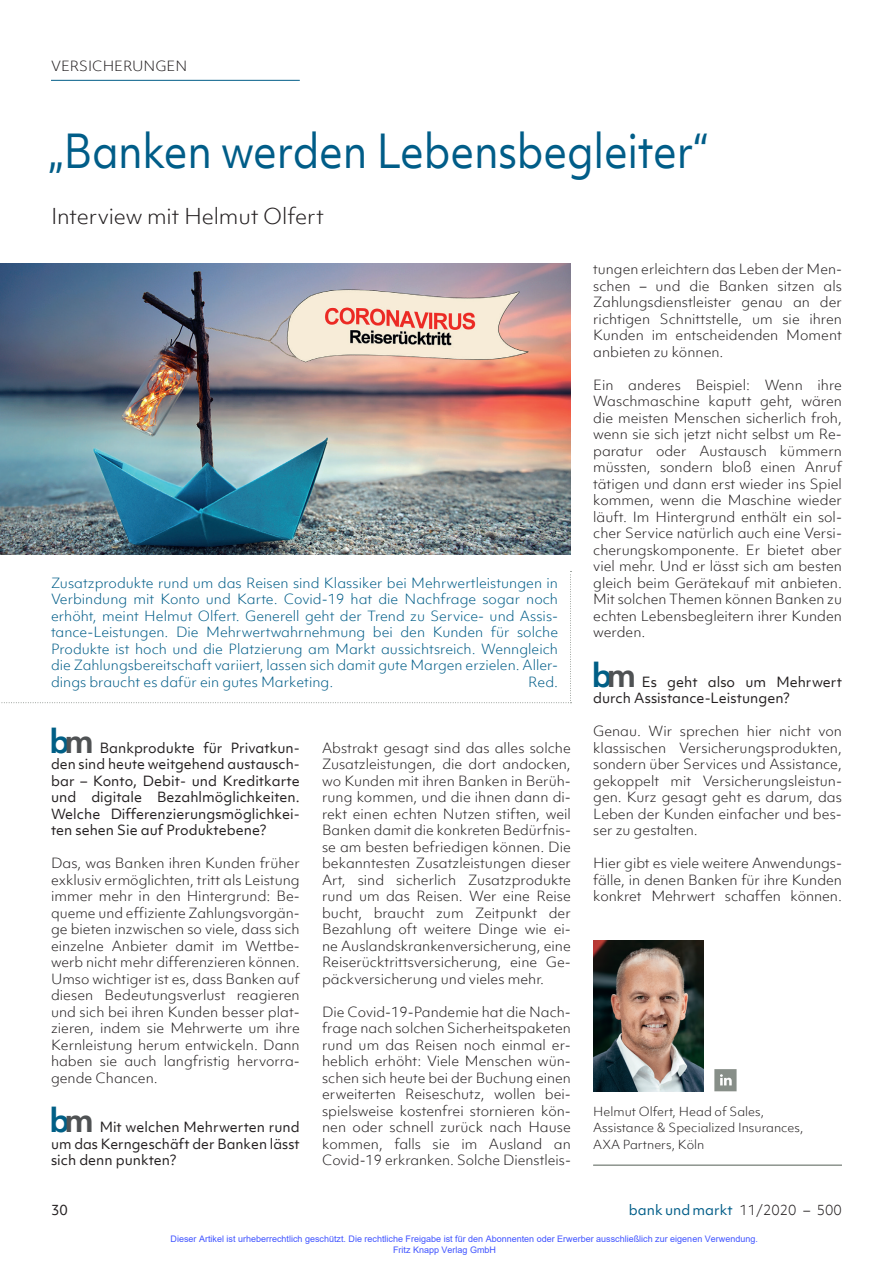
<style>
.page{position:relative;width:893px;height:1263px;background:#fff}
.page>*{position:absolute;margin:0;border:0;box-sizing:border-box;transform-origin:0 0}
.t1{font:45px "Objektiv Mk 1";letter-spacing:-.01em;color:#005d88;scale:.9 1}
.t2{font:700 31.2px "Objektiv Mk 1";color:#005f86}
.t3{font:300 21px "Objektiv Mk 1";letter-spacing:-.005em;color:#231f20}
.t4{font:300 13.5px/16.5px "Objektiv Mk 1";color:#231f20;text-align:justify}
.t5{font:300 13.5px/16.5px "Objektiv Mk 1";color:#005d88;text-align:justify}
.t6{font:13.5px/16.5px "Objektiv Mk 1";color:#231f20;text-align:justify}
.t7{font:13.5px "Objektiv Mk 1";color:#005d88}
.t8{font:300 12px/16.5px "Objektiv Mk 1";color:#231f20}
.t9{font:9px/10.8px "Arial";color:#4054ff}
.s1{color:#4f5254}
.s2{font-weight:300;color:#231f20}
</style>
<div class="page">
<hr style="left:51px;top:80px;width:249px;height:1px;background:#005d88">
<img style="left:0;top:263px;width:571px;height:292px">
<img style="left:593px;top:940px;width:111px;height:151px">
<hr style="left:593px;top:1165px;width:249px;height:1px;background:#878e88">
<svg style="left:1px;top:571px;width:570px;height:132px"></svg>
<svg style="left:714px;top:1069px;width:23px;height:22px"></svg>
<p class="t4" style="left:51px;top:58px;width:138px">VERSICHERUNGEN</p>
<h1 class="t1" style="left:49px;top:120px;width:734px">„Banken werden Lebensbegleiter“</h1>
<h3 class="t3" style="left:51px;top:202px;width:274px">Interview mit Helmut Olfert</h3>
<p class="t5" style="left:51px;top:574px;width:509px">Zusatzprodukte rund um das Reisen sind Klassiker bei Mehrwertleistungen in Verbindung mit Konto und Karte. Covid-19 hat die Nachfrage sogar noch erhöht, meint Helmut Olfert. Generell geht der Trend zu Service- und Assis&shy;tance-Leistungen. Die Mehrwertwahrnehmung bei den Kunden für solche Produkte ist hoch und die Platzierung am Markt aussichtsreich. Wenngleich die Zahlungsbereitschaft variiert, lassen sich damit gute Margen erzielen. Aller&shy;dings braucht es dafür ein gutes Marketing.</p>
<p class="t5" style="left:528px;top:673px;width:31px">Red.</p>
<h2 class="t2" style="left:50px;top:719px;width:46px">b<span class="s1">m</span></h2>
<p class="t6" style="left:51px;top:739px;width:250px;text-indent:49px">Bankprodukte für Privatkun&shy;den sind heute weitgehend austausch&shy;bar – Konto, Debit- und Kreditkarte und digitale Bezahlmöglichkeiten.<br>Welche Differenzierungsmöglichkei&shy;ten sehen Sie auf Produktebene?</p>
<p class="t4" style="left:51px;top:855px;width:250px">Das, was Banken ihren Kunden früher exklusiv ermöglichten, tritt als Leistung immer mehr in den Hintergrund: Be&shy;queme und effiziente Zahlungsvorgän&shy;ge bieten inzwischen so viele, dass sich einzelne Anbieter damit im Wettbe&shy;werb nicht mehr differenzieren können.<br>Umso wichtiger ist es, dass Banken auf diesen Bedeutungsverlust reagieren und sich bei ihren Kunden besser plat&shy;zieren, indem sie Mehrwerte um ihre Kernleistung herum entwickeln. Dann haben sie auch langfristig hervorra&shy;gende Chancen.</p>
<h2 class="t2" style="left:50px;top:1098px;width:46px">b<span class="s1">m</span></h2>
<p class="t6" style="left:51px;top:1119px;width:250px;text-indent:49px">Mit welchen Mehrwerten rund um das Kerngeschäft der Banken lässt sich denn punkten?</p>
<p class="t4" style="left:322px;top:739px;width:250px">Abstrakt gesagt sind das alles solche Zusatzleistungen, die dort andocken, wo Kunden mit ihren Banken in Berüh&shy;rung kommen, und die ihnen dann di&shy;rekt einen echten Nutzen stiften, weil Banken damit die konkreten Bedürfnis&shy;se am besten befriedigen können. Die bekanntesten Zusatzleistungen dieser Art, sind sicherlich Zusatzprodukte rund um das Reisen. Wer eine Reise bucht, braucht zum Zeitpunkt der Bezahlung oft weitere Dinge wie ei&shy;ne Auslandskrankenversicherung, eine Reiserücktrittsversicherung, eine Ge&shy;päckversicherung und vieles mehr.</p>
<p class="t4" style="left:322px;top:1003px;width:250px">Die Covid-19-Pandemie hat die Nach&shy;frage nach solchen Sicherheitspaketen rund um das Reisen noch einmal er&shy;heblich erhöht: Viele Menschen wün&shy;schen sich heute bei der Buchung einen erweiterten Reiseschutz, wollen bei&shy;spielsweise kostenfrei stornieren kön&shy;nen oder schnell zurück nach Hause kommen, falls sie im Ausland an Covid-19 erkranken. Solche Dienstleis-</p>
<p class="t4" style="left:593px;top:261px;width:250px">tungen erleichtern das Leben der Men&shy;schen – und die Banken sitzen als Zahlungsdienstleister genau an der richtigen Schnittstelle, um sie ihren Kunden im entscheidenden Moment anbieten zu können.</p>
<p class="t4" style="left:593px;top:376px;width:250px">Ein anderes Beispiel: Wenn ihre Waschmaschine kaputt geht, wären die meisten Menschen sicherlich froh, wenn sie sich jetzt nicht selbst um Re&shy;paratur oder Austausch kümmern müssten, sondern bloß einen Anruf tätigen und dann erst wieder ins Spiel kommen, wenn die Maschine wieder läuft. Im Hintergrund enthält ein sol&shy;cher Service natürlich auch eine Versi&shy;cherungskomponente. Er bietet aber viel mehr. Und er lässt sich am besten gleich beim Gerätekauf mit anbieten.<br>Mit solchen Themen können Banken zu echten Lebensbegleitern ihrer Kunden werden.</p>
<h2 class="t2" style="left:592px;top:653px;width:46px">b<span class="s1">m</span></h2>
<p class="t6" style="left:593px;top:673px;width:250px;text-indent:49px">Es geht also um Mehrwert durch Assistance-Leistungen?</p>
<p class="t4" style="left:593px;top:723px;width:250px">Genau. Wir sprechen hier nicht von klassischen Versicherungsprodukten, sondern über Services und Assistance, gekoppelt mit Versicherungsleistun&shy;gen. Kurz gesagt geht es darum, das Leben der Kunden einfacher und bes&shy;ser zu gestalten.</p>
<p class="t4" style="left:593px;top:855px;width:250px">Hier gibt es viele weitere Anwendungs&shy;fälle, in denen Banken für ihre Kunden konkret Mehrwert schaffen können.</p>
<p class="t8" style="left:593px;top:1103px;width:212px">Helmut Olfert, Head of Sales,<br>Assistance &amp; Specialized Insurances,<br>AXA Partners, Köln</p>
<p class="t6" style="left:51px;top:1201px;width:18px">30</p>
<p class="t7" style="left:629px;top:1200px;width:215px">bank und markt <span class="s2">11/2020 – 500</span></p>
<p class="t9" style="left:393px;top:1233px;width:366px;text-indent:-223px">Dieser Artikel ist urheberrechtlich geschützt. Die rechtliche Freigabe ist für den Abonnenten oder Erwerber ausschließlich zur eigenen Verwendung.<br>Fritz Knapp Verlag GmbH</p>
</div>
